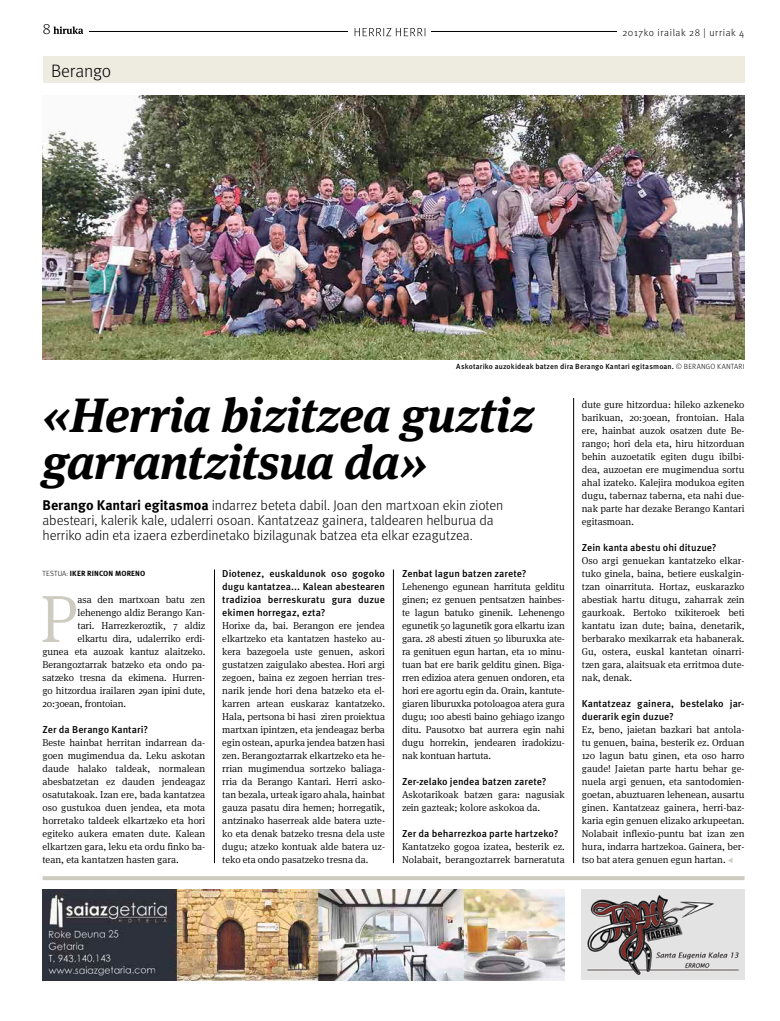
<style>
.page{position:relative;width:780px;height:1021px;background:#fff}
.page>*{position:absolute;margin:0;border:0;box-sizing:border-box;transform-origin:0 0}
.t1{font:300 67.1px "Hiruka Serif";color:#cecbc0}
.t2{font:italic 700 48px/47px "Hiruka Serif";letter-spacing:-.015em;color:#000}
.t3{font:300 18px "Hiruka";letter-spacing:-.01em;color:#000}
.t4{font:300 15px "Hiruka";color:#000}
.t5{font:300 14px/15px "Hiruka";letter-spacing:-.01em;color:#000}
.t6{font:300 10px/13px "Hiruka Serif";letter-spacing:-.01em;color:#000;text-align:justify}
.t7{font:500 10px/13px "Hiruka";letter-spacing:.005em;color:#000;text-align:justify}
.t8{font:300 10px "Hiruka";letter-spacing:.055em;color:#000}
.t9{font:500 7.5px "Hiruka";letter-spacing:.015em;color:#000}
.t10{font:700 7.5px "Hiruka";letter-spacing:.02em;color:#000}
.t11{font:300 7.5px "Hiruka";color:#000}
.s1{font-weight:300}
.s2{font-weight:700}
</style>
<div class="page">
<hr style="left:43px;top:31px;width:700px;height:1px;background:#000">
<div style="left:349px;top:23px;width:82px;height:18px;background:#fff"></div>
<svg style="left:354px;top:28px;width:71px;height:8px"></svg>
<div style="left:616px;top:25px;width:128px;height:14px;background:#fff"></div>
<div style="left:43px;top:20px;width:46px;height:16px;background:#fff"></div>
<svg style="left:53px;top:26px;width:30px;height:8px"></svg>
<hr style="left:43px;top:876px;width:701px;height:4px;background:#cecbc0">
<img style="left:43px;top:889px;width:521px;height:91px">
<img style="left:581px;top:889px;width:163px;height:90px">
<div style="left:43px;top:57px;width:701px;height:26px;background:#eeece1"></div>
<svg style="left:728px;top:858px;width:4px;height:5px"></svg>
<img style="left:43px;top:95px;width:701px;height:264px">
<hr style="left:214px;top:569px;width:1px;height:294px;background:#000">
<hr style="left:573px;top:398px;width:1px;height:465px;background:#000">
<hr style="left:393px;top:569px;width:1px;height:294px;background:#000">
<h3 class="t4" style="left:43px;top:20px;width:10px">8</h3>
<p class="t8" style="left:622px;top:27px;width:123px">2017ko irailak 28 | urriak 4</p>
<h3 class="t3" style="left:51px;top:60px;width:62px">Berango</h3>
<p class="t9" style="left:456px;top:361px;width:238px">Askotariko auzokideak batzen dira Berango Kantari egitasmoan. <span class="s1">© Berang</span></p>
<p class="t11" style="left:710px;top:362px;width:16px">o Kantari</p>
<h2 class="t2" style="left:43px;top:387px;width:493px">«Herria bizitzea guztiz garrantzitsua da»</h2>
<p class="t5" style="left:43px;top:497px;width:462px"><span class="s2">Berango Kantari egitasmoa</span> indarrez beteta dabil. Joan den martxoan ekin zioten abesteari, kalerik kale, udalerri osoan. Kantatzeaz gainera, taldearen helburua da herriko adin eta izaera ezberdinetako bizilagunak batzea eta elkar ezagutzea.</p>
<p class="t10" style="left:43px;top:567px;width:104px"><span class="s1">TESTUA:</span> Iker rincon moreno</p>
<h1 class="t1" style="left:40px;top:570px;width:40px">P</h1>
<p class="t6" style="left:78px;top:592px;width:129px">asa den martxoan batu zen</p>
<p class="t6" style="left:78px;top:605px;width:129px">lehenengo aldiz Berango Kan-</p>
<p class="t6" style="left:78px;top:618px;width:129px">tari. Harrezkeroztik, 7 aldiz</p>
<p class="t6" style="left:78px;top:631px;width:129px">elkartu dira, udalerriko erdi-</p>
<p class="t6" style="left:43px;top:644px;width:164px">gunea eta auzoak kantuz alaitzeko.</p>
<p class="t6" style="left:43px;top:657px;width:164px">Berangoztarrak batzeko eta ondo pa-</p>
<p class="t6" style="left:43px;top:670px;width:164px">satzeko tresna da ekimena. Hurren-</p>
<p class="t6" style="left:43px;top:683px;width:164px">go hitzordua irailaren 29an ipini dute,</p>
<p class="t6" style="left:43px;top:696px;width:85px">20:30ean, frontoian.</p>
<p class="t7" style="left:43px;top:723px;width:107px">Zer da Berango Kantari?</p>
<p class="t6" style="left:43px;top:735px;width:164px">Beste hainbat herritan indarrean da&shy;goen mugimendua da. Leku askotan daude halako taldeak, normalean abesbatzetan ez dauden jendeagaz osatutakoak. Izan ere, bada kantatzea oso gustukoa duen jendea, eta mota horretako taldeek elkartzeko eta hori egiteko aukera ematen dute. Kalean elkartzen gara, leku eta ordu finko ba&shy;tean, eta kantatzen hasten gara.</p>
<p class="t7" style="left:222px;top:567px;width:164px">Diotenez, euskaldunok oso gogoko dugu kantatzea... Kalean abestearen tradizioa berreskuratu gura duzue ekimen horregaz, ezta?</p>
<p class="t6" style="left:222px;top:618px;width:164px">Horixe da, bai. Berangon ere jendea elkartzeko eta kantatzen hasteko au&shy;kera bazegoela uste genuen, askori gustatzen zaigulako abestea. Hori argi zegoen, baina ez zegoen herrian tres&shy;narik jende hori dena batzeko eta el&shy;karren artean euskaraz kantatzeko.<br>Hala, pertsona bi hasi ziren proiektua martxan ipintzen, eta jendeagaz berba egin ostean, apurka jendea batzen hasi zen. Berangoztarrak elkartzeko eta he&shy;rrian mugimendua sortzeko baliaga&shy;rria da Berango Kantari. Herri asko&shy;tan bezala, urteak igaro ahala, hainbat gauza pasatu dira hemen; horregatik, antzinako haserreak alde batera uzte&shy;ko eta denak batzeko tresna dela uste dugu; atzeko kontuak alde batera uz&shy;teko eta ondo pasatzeko tresna da.</p>
<p class="t7" style="left:402px;top:567px;width:126px">Zenbat lagun batzen zarete?</p>
<p class="t6" style="left:402px;top:579px;width:164px">Lehenengo egunean harrituta gelditu ginen; ez genuen pentsatzen hainbes&shy;te lagun batuko ginenik. Lehenengo egunetik 50 lagunetik gora elkartu izan gara. 28 abesti zituen 50 liburuxka ate&shy;ra genituen egun hartan, eta 10 minu&shy;tuan bat ere barik gelditu ginen. Biga&shy;rren edizioa atera genuen ondoren, eta hori ere agortu egin da. Orain, kantute&shy;giaren liburuxka potoloagoa atera gura dugu; 100 abesti baino gehiago izango ditu. Pausotxo bat aurrera egin nahi dugu horrekin, jendearen iradokizu&shy;nak kontuan hartuta.</p>
<p class="t7" style="left:402px;top:775px;width:146px">Zer-zelako jendea batzen zarete?</p>
<p class="t6" style="left:402px;top:787px;width:164px">Askotarikoak batzen gara: nagusiak zein gazteak; kolore askokoa da.</p>
<p class="t7" style="left:402px;top:827px;width:158px">Zer da beharrezkoa parte hartzeko?</p>
<p class="t6" style="left:402px;top:839px;width:164px">Kantatzeko gogoa izatea, besterik ez.<br>Nolabait, berangoztarrek barneratuta</p>
<p class="t6" style="left:581px;top:397px;width:164px">dute gure hitzordua: hileko azkeneko barikuan, 20:30ean, frontoian. Hala ere, hainbat auzok osatzen dute Be&shy;rango; hori dela eta, hiru hitzorduan behin auzoetatik egiten dugu ibilbi&shy;dea, auzoetan ere mugimendua sortu ahal izateko. Kalejira modukoa egiten dugu, tabernaz taberna, eta nahi due&shy;nak parte har dezake Berango Kantari egitasmoan.</p>
<p class="t7" style="left:581px;top:541px;width:136px">Zein kanta abestu ohi dituzue?</p>
<p class="t6" style="left:581px;top:553px;width:164px">Oso argi genuekan kantatzeko elkar&shy;tuko ginela, baina, betiere euskalgin&shy;tzan oinarrituta. Hortaz, euskarazko abestiak hartu ditugu, zaharrak zein gaurkoak. Bertoko txikiteroek beti kantatu izan dute; baina, denetarik, berbarako mexikarrak eta habanerak.<br>Gu, ostera, euskal kantetan oinarri&shy;tzen gara, alaitsuak eta erritmoa dute&shy;nak, denak.</p>
<p class="t7" style="left:581px;top:697px;width:164px">Kantatzeaz gainera, bestelako jar&shy;duerarik egin duzue?</p>
<p class="t6" style="left:581px;top:722px;width:164px">Ez, beno, jaietan bazkari bat antola&shy;tu genuen, baina, besterik ez. Orduan 120 lagun batu ginen, eta oso harro gaude! Jaietan parte hartu behar ge&shy;nuela argi genuen, eta santodomien&shy;goetan, abuztuaren lehenean, ausartu ginen. Kantatzeaz gainera, herri-baz&shy;karia egin genuen elizako arkupeetan.<br>Nolabait inflexio-puntu bat izan zen hura, indarra hartzekoa. Gainera, ber&shy;tso bat atera genuen egun hartan.</p>
</div>
